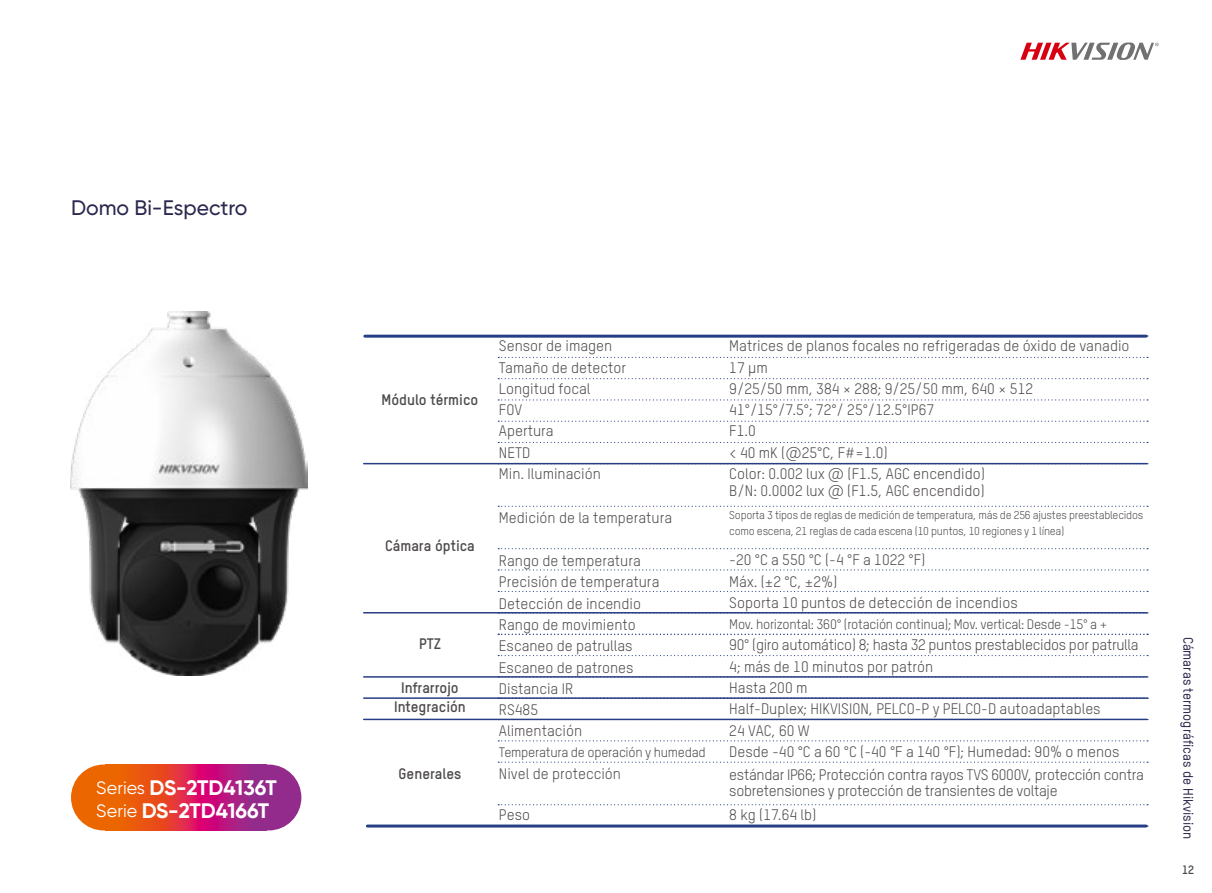
<style>
.page{position:relative;width:1212px;height:893px;background:#fff}
.page>*{position:absolute;margin:0;border:0;box-sizing:border-box;transform-origin:0 0}
.t1{font:700 21px "Gilroy";letter-spacing:-.01em;color:#fff}
.t2{font:500 21px "Gilroy";color:#2a284d}
.t3{font:15px/21.3px "TSTARPRO";color:#4d4949}
.t4{font:15px/16.5px "TSTARPRO";letter-spacing:-.02em;color:#4d4949}
.t5{font:700 15px "TSTARPRO";color:#4d4949}
.t6{font:13.5px "TSTARPRO";letter-spacing:-.02em;color:#4d4949}
.t7{font:500 13.5px "TSTARPRO";color:#2a284d}
.t8{font:700 12px "TSTARPRO";color:#4d4949}
.t9{font:11.25px/15.5px "TSTARPRO";letter-spacing:-.02em;color:#4d4949}
.t10{font:3.75px "Arial";color:#727171;scale:1.14 1}
.s1{font-weight:400;font-size:18px}
</style>
<div class="page">
<svg style="left:1020px;top:42px;width:138px;height:18px"></svg>
<div style="left:236px;top:765px;width:65px;height:65px;background:#922b8b;border-radius:33px"></div>
<svg style="left:109px;top:765px;width:154px;height:65px;background:#ce2c55"></svg>
<div style="left:71px;top:765px;width:65px;height:65px;background:#ec6600;border-radius:33px"></div>
<img style="left:70px;top:311px;width:237px;height:364px">
<svg style="left:498px;top:378px;width:650px;height:1px"></svg>
<svg style="left:498px;top:548px;width:650px;height:1px"></svg>
<svg style="left:498px;top:442px;width:650px;height:1px"></svg>
<svg style="left:498px;top:762px;width:650px;height:1px"></svg>
<svg style="left:498px;top:357px;width:650px;height:1px"></svg>
<svg style="left:498px;top:634px;width:650px;height:1px"></svg>
<svg style="left:498px;top:655px;width:650px;height:1px"></svg>
<svg style="left:498px;top:421px;width:650px;height:1px"></svg>
<svg style="left:498px;top:740px;width:650px;height:1px"></svg>
<svg style="left:498px;top:506px;width:650px;height:1px"></svg>
<svg style="left:498px;top:804px;width:650px;height:1px"></svg>
<svg style="left:498px;top:399px;width:650px;height:1px"></svg>
<svg style="left:498px;top:569px;width:650px;height:1px"></svg>
<svg style="left:498px;top:591px;width:650px;height:1px"></svg>
<hr style="left:364px;top:612px;width:783px;height:1px;background:#273e84">
<hr style="left:364px;top:463px;width:783px;height:1px;background:#273e84">
<hr style="left:364px;top:719px;width:783px;height:1px;background:#273e84">
<hr style="left:364px;top:697px;width:783px;height:2px;background:#273e84">
<hr style="left:364px;top:676px;width:783px;height:2px;background:#273e84">
<hr style="left:365px;top:335px;width:781px;height:3px;background:#273e84">
<hr style="left:367px;top:824px;width:779px;height:3px;background:#273e84">
<h1 class="t2" style="left:71px;top:194px;width:178px">Domo Bi-Espectro</h1>
<h1 class="t1" style="left:96px;top:774px;width:182px"><span class="s1">Series</span> DS-2TD4136T</h1>
<h1 class="t1" style="left:96px;top:797px;width:174px"><span class="s1">Serie</span> DS-2TD4166T</h1>
<p class="t10" style="left:1155px;top:42px;width:4px">R</p>
<p class="t5" style="left:382px;top:389px;width:98px">Módulo térmico</p>
<p class="t5" style="left:385px;top:536px;width:91px">Cámara óptica</p>
<p class="t5" style="left:419px;top:633px;width:23px">PTZ</p>
<p class="t5" style="left:401px;top:677px;width:59px">Infrarrojo</p>
<p class="t5" style="left:394px;top:696px;width:73px">Integración</p>
<p class="t5" style="left:399px;top:763px;width:64px">Generales</p>
<p class="t3" style="left:499px;top:335px;width:129px">Sensor de imagen<br>Tamaño de detector<br>Longitud focal<br>FOV<br>Apertura<br>NETD<br>Min. Iluminación</p>
<p class="t3" style="left:499px;top:506px;width:175px">Medición de la temperatura</p>
<p class="t3" style="left:499px;top:549px;width:162px">Rango de temperatura<br>Precisión de temperatura<br>Detección de incendio<br>Rango de movimiento<br>Escaneo de patrullas<br>Escaneo de patrones<br>Distancia IR<br>RS485<br>Alimentación</p>
<p class="t6" style="left:499px;top:743px;width:208px">Temperatura de operación y humedad</p>
<p class="t3" style="left:499px;top:762px;width:123px">Nivel de protección</p>
<p class="t3" style="left:499px;top:803px;width:33px">Peso</p>
<p class="t3" style="left:729px;top:335px;width:402px">Matrices de planos focales no refrigeradas de óxido de vanadio<br>17 μm<br>9/25/50 mm, 384 × 288; 9/25/50 mm, 640 × 512<br>41°/15°/7.5°; 72°/ 25°/12.5°IP67<br>F1.0<br>&lt; 40 mK (@25°C, F#=1.0)<br>Color: 0.002 lux @ (F1.5, AGC encendido)</p>
<p class="t3" style="left:729px;top:479px;width:257px">B/N: 0.0002 lux @ (F1.5, AGC encendido)</p>
<p class="t9" style="left:729px;top:507px;width:416px">Soporta 3 tipos de reglas de medición de temperatura, más de 256 ajustes preestablecidos como escena, 21 reglas de cada escena (10 puntos, 10 regiones y 1 línea)</p>
<p class="t3" style="left:729px;top:549px;width:290px">-20 °C a 550 °C (-4 °F a 1022 °F)<br>Máx. (±2 °C, ±2%)<br>Soporta 10 puntos de detección de incendios</p>
<p class="t6" style="left:729px;top:615px;width:380px">Mov. horizontal: 360° (rotación continua); Mov. vertical: Desde -15° a +</p>
<p class="t3" style="left:729px;top:634px;width:411px">90° (giro automático) 8; hasta 32 puntos prestablecidos por patrulla 4; más de 10 minutos por patrón<br>Hasta 200 m<br>Half-Duplex; HIKVISION, PELCO-P y PELCO-D autoadaptables<br>24 VAC, 60 W<br>Desde -40 °C a 60 °C (-40 °F a 140 °F); Humedad: 90% o menos</p>
<p class="t4" style="left:729px;top:766px;width:416px">estándar IP66; Protección contra rayos TVS 6000V, protección contra sobretensiones y protección de transientes de voltaje</p>
<p class="t3" style="left:729px;top:804px;width:88px">8 kg (17.64 lb)</p>
<p class="t7" style="left:1197px;top:637px;width:204px;rotate:90deg">Cámaras termográficas de Hikvision</p>
<p class="t8" style="left:1182px;top:861px;width:14px">12</p>
</div>
